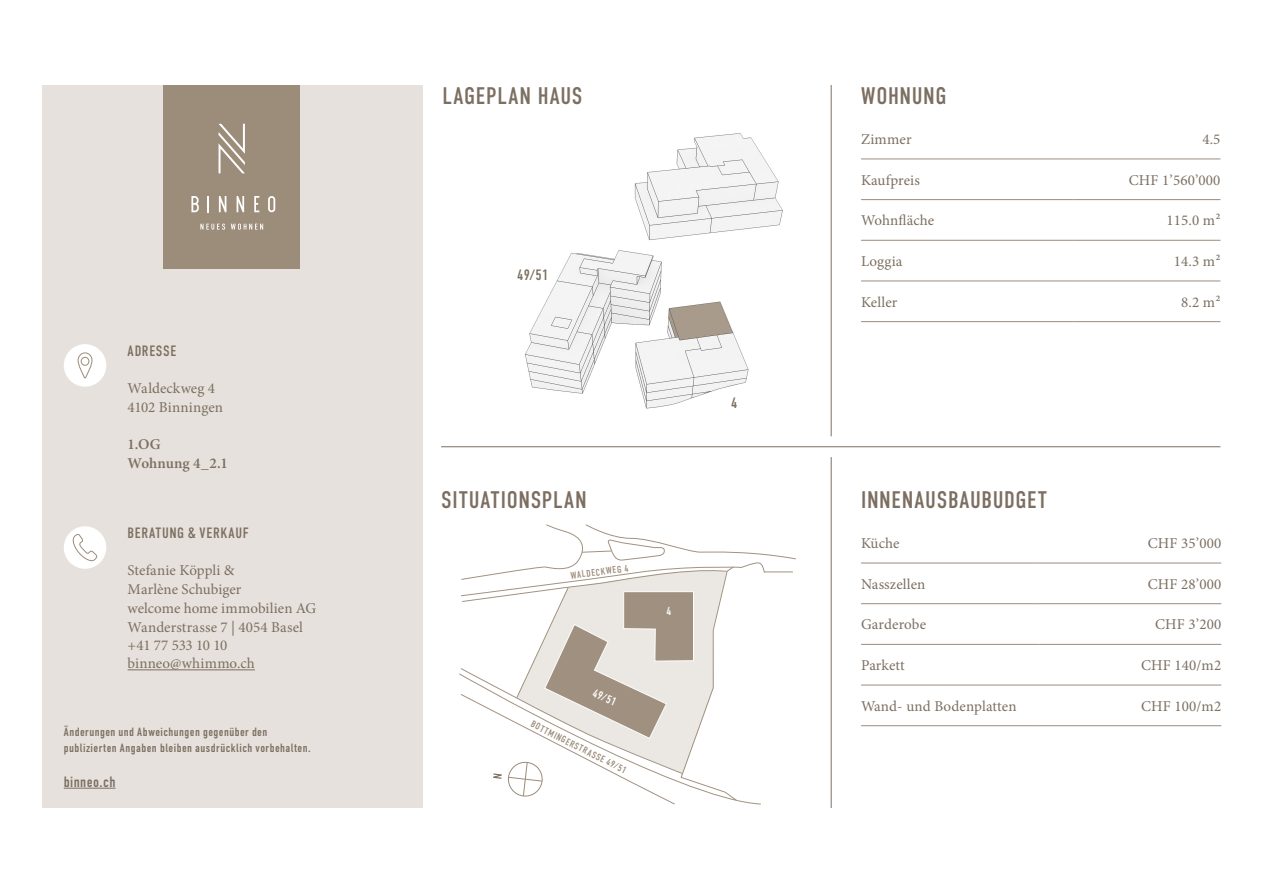
<style>
.page{position:relative;width:1263px;height:893px;background:#fff}
.page>*{position:absolute;margin:0;border:0;box-sizing:border-box;transform-origin:0 0}
.Headline{font:24px "DIN Condensed";letter-spacing:.03em;color:#7c6f61}
.Lauftext{font:15px/18.8px "Minion Pro";letter-spacing:.01em;color:#7c6f61}
.Headline-2{font:15px "DIN Condensed";letter-spacing:.035em;color:#7c6f61}
.Lauftext-2{font:600 15px "Minion Pro";color:#7c6f61}
.Lauftext-3{font:15px "Minion Pro";letter-spacing:-.025em;color:#7c6f61}
.Headline-3{font:12px/15.8px "DIN Condensed";letter-spacing:.035em;color:#7c6f61}
.Headline-4{font:11.55px "DIN Condensed";color:#fff}
.Titel_Kleiner_Text{font:9.75px "DIN Condensed";color:#9c8c7a}
</style>
<div class="page">
<hr style="left:831px;top:85px;width:1px;height:351px;background:#7c6f61">
<hr style="left:831px;top:457px;width:1px;height:351px;background:#7c6f61">
<hr style="left:441px;top:446px;width:779px;height:1px;background:#7c6f61">
<div style="left:43px;top:85px;width:380px;height:723px;background:#e6e1dc"></div>
<div style="left:164px;top:85px;width:136px;height:183px;background:#9c8c7a"></div>
<svg style="left:200px;top:224px;width:25px;height:6px"></svg>
<svg style="left:231px;top:224px;width:32px;height:6px"></svg>
<svg style="left:219px;top:124px;width:26px;height:49px"></svg>
<svg style="left:191px;top:196px;width:8px;height:16px"></svg>
<svg style="left:208px;top:196px;width:1px;height:16px"></svg>
<svg style="left:219px;top:196px;width:7px;height:16px"></svg>
<svg style="left:237px;top:196px;width:7px;height:16px"></svg>
<svg style="left:254px;top:196px;width:5px;height:16px"></svg>
<svg style="left:268px;top:196px;width:7px;height:16px"></svg>
<img style="left:525px;top:133px;width:258px;height:276px">
<svg style="left:459px;top:524px;width:337px;height:280px"></svg>
<hr style="left:861px;top:159px;width:213px;height:1px;background:#9c8c7a">
<hr style="left:1074px;top:159px;width:146px;height:1px;background:#9c8c7a">
<hr style="left:861px;top:199px;width:213px;height:1px;background:#9c8c7a">
<hr style="left:1074px;top:199px;width:146px;height:1px;background:#9c8c7a">
<hr style="left:861px;top:240px;width:213px;height:1px;background:#9c8c7a">
<hr style="left:1074px;top:240px;width:146px;height:1px;background:#9c8c7a">
<hr style="left:861px;top:281px;width:213px;height:1px;background:#9c8c7a">
<hr style="left:1074px;top:281px;width:146px;height:1px;background:#9c8c7a">
<hr style="left:861px;top:321px;width:213px;height:1px;background:#9c8c7a">
<hr style="left:1074px;top:321px;width:146px;height:1px;background:#9c8c7a">
<hr style="left:64px;top:788px;width:52px;height:1px;background:#7c6f61">
<div style="left:64px;top:344px;width:42px;height:43px;background:#fff;border-radius:50%"></div>
<svg style="left:77px;top:352px;width:16px;height:27px"></svg>
<hr style="left:128px;top:669px;width:127px;height:1px;background:#7c6f61">
<div style="left:64px;top:526px;width:42px;height:43px;background:#fff;border-radius:50%"></div>
<svg style="left:72px;top:534px;width:26px;height:27px"></svg>
<hr style="left:861px;top:563px;width:178px;height:1px;background:#9c8c7a">
<hr style="left:1039px;top:563px;width:182px;height:1px;background:#9c8c7a">
<hr style="left:861px;top:603px;width:178px;height:1px;background:#9c8c7a">
<hr style="left:1039px;top:603px;width:182px;height:1px;background:#9c8c7a">
<hr style="left:861px;top:644px;width:178px;height:1px;background:#9c8c7a">
<hr style="left:1039px;top:644px;width:182px;height:1px;background:#9c8c7a">
<hr style="left:861px;top:685px;width:178px;height:1px;background:#9c8c7a">
<hr style="left:1039px;top:685px;width:182px;height:1px;background:#9c8c7a">
<hr style="left:861px;top:725px;width:178px;height:1px;background:#9c8c7a">
<hr style="left:1039px;top:725px;width:182px;height:1px;background:#9c8c7a">
<p class="Headline-2" style="left:128px;top:342px;width:50px">ADRESSE</p>
<p class="Lauftext" style="left:128px;top:379px;width:89px">Waldeckweg 4</p>
<p class="Lauftext" style="left:128px;top:398px;width:97px">4102 Binningen</p>
<p class="Lauftext-2" style="left:128px;top:434px;width:34px">1.OG</p>
<p class="Lauftext-2" style="left:128px;top:453px;width:102px">Wohnung 4_2.1</p>
<p class="Headline-2" style="left:128px;top:524px;width:122px">BERATUNG &amp; VERKAUF</p>
<p class="Lauftext" style="left:128px;top:561px;width:115px">Stefanie Köppli &amp;<br>Marlène Schubiger</p>
<p class="Lauftext" style="left:128px;top:599px;width:190px">welcome home immobilien AG</p>
<p class="Lauftext" style="left:128px;top:617px;width:177px">Wanderstrasse 7 | 4054 Basel</p>
<p class="Lauftext-3" style="left:128px;top:635px;width:101px">+41 77 533 10 10</p>
<p class="Lauftext" style="left:128px;top:654px;width:129px">binneo@whimmo.ch</p>
<p class="Headline-3" style="left:64px;top:725px;width:248px">Änderungen und Abweichungen gegenüber den publizierten Angaben bleiben ausdrücklich vorbehalten.</p>
<p class="Headline-2" style="left:64px;top:773px;width:53px">binneo.ch</p>
<p class="Headline" style="left:442px;top:82px;width:142px">LAGEPLAN HAUS</p>
<p class="Headline-2" style="left:517px;top:266px;width:33px">49/51</p>
<p class="Headline" style="left:441px;top:486px;width:147px">SITUATIONSPLAN</p>
<p class="Titel_Kleiner_Text" style="left:570px;top:570px;width:60px;rotate:-7deg">WALDECKWEG 4</p>
<p class="Headline-4" style="left:596px;top:686px;width:26px;rotate:24deg">49/51</p>
<p class="Titel_Kleiner_Text" style="left:534px;top:718px;width:107px;rotate:27deg">BOTTMINGERSTRASSE 49/51</p>
<p class="Headline-4" style="left:666px;top:605px;width:6px">4</p>
<p class="Headline-2" style="left:731px;top:394px;width:8px">4</p>
<p class="Headline" style="left:861px;top:82px;width:87px">WOHNUNG</p>
<p class="Lauftext" style="left:861px;top:130px;width:52px">Zimmer</p>
<p class="Lauftext" style="left:1202px;top:130px;width:20px">4.5</p>
<p class="Lauftext" style="left:861px;top:171px;width:60px">Kaufpreis</p>
<p class="Lauftext" style="left:1129px;top:171px;width:93px">CHF 1’560’000</p>
<p class="Lauftext" style="left:861px;top:211px;width:75px">Wohnfläche</p>
<p class="Lauftext" style="left:1166px;top:211px;width:56px">115.0 m²</p>
<p class="Lauftext" style="left:861px;top:252px;width:43px">Loggia</p>
<p class="Lauftext" style="left:1174px;top:252px;width:48px">14.3 m²</p>
<p class="Lauftext" style="left:861px;top:293px;width:38px">Keller</p>
<p class="Lauftext" style="left:1181px;top:293px;width:41px">8.2 m²</p>
<p class="Headline" style="left:861px;top:486px;width:188px">INNENAUSBAUBUDGET</p>
<p class="Lauftext" style="left:861px;top:534px;width:40px">Küche</p>
<p class="Lauftext" style="left:1148px;top:534px;width:75px">CHF 35’000</p>
<p class="Lauftext" style="left:861px;top:575px;width:66px">Nasszellen</p>
<p class="Lauftext" style="left:1148px;top:575px;width:75px">CHF 28’000</p>
<p class="Lauftext" style="left:861px;top:615px;width:67px">Garderobe</p>
<p class="Lauftext" style="left:1155px;top:615px;width:68px">CHF 3’200</p>
<p class="Lauftext" style="left:861px;top:656px;width:45px">Parkett</p>
<p class="Lauftext" style="left:1141px;top:656px;width:82px">CHF 140/m2</p>
<p class="Lauftext" style="left:861px;top:697px;width:157px">Wand- und Bodenplatten</p>
<p class="Lauftext" style="left:1141px;top:697px;width:82px">CHF 100/m2</p>
</div>
